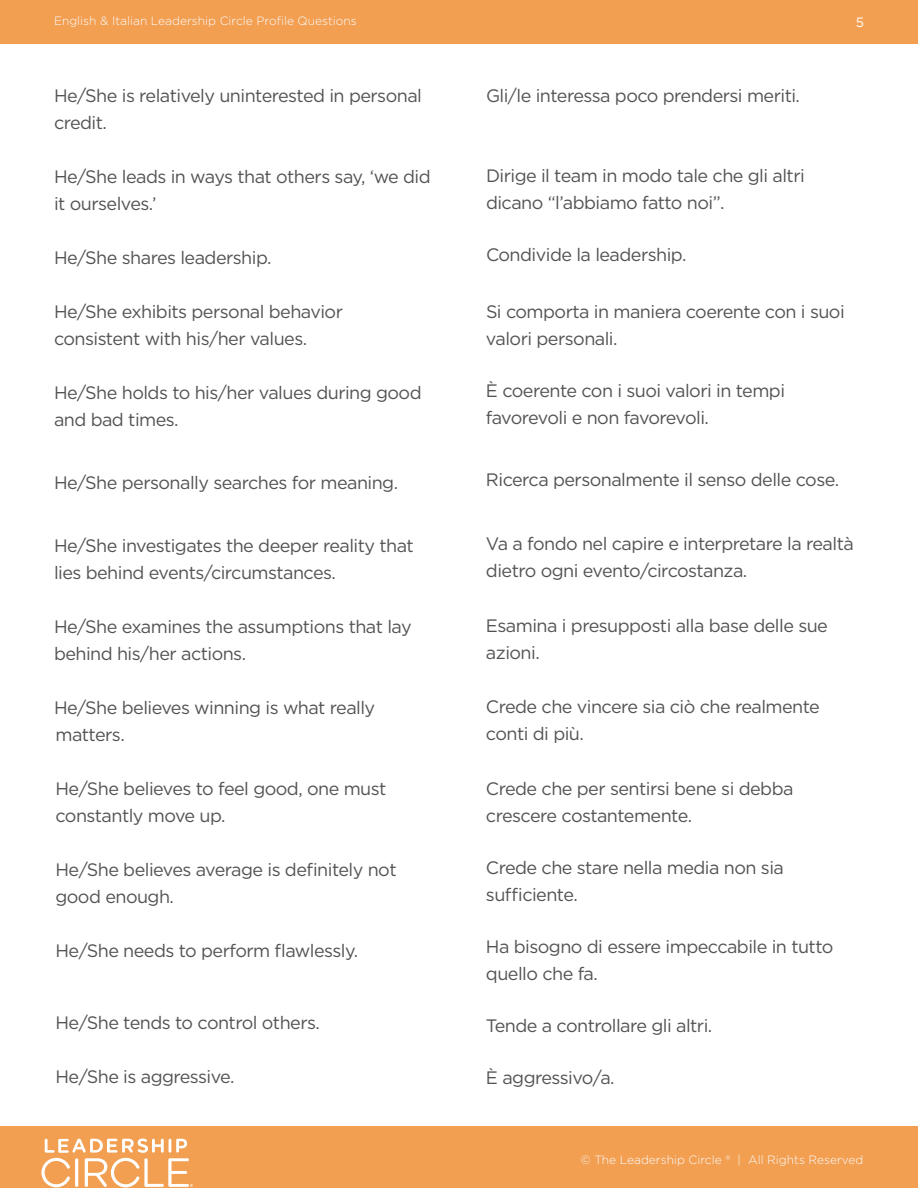
<style>
.page{position:relative;width:918px;height:1188px;background:#fff}
.page>*{position:absolute;margin:0;border:0;box-sizing:border-box;transform-origin:0 0}
.t1{font:18px/27px "Gotham";letter-spacing:-.03em;color:#535353}
.t2{font:13.5px "Gotham";color:#fff}
.t3{font:300 12px "Gotham";color:#fbfdfe}
</style>
<div class="page">
<div style="left:0;top:1126px;width:918px;height:62px;background:#f29f52"></div>
<div style="left:0;top:0;width:918px;height:43px;background:#f29f52"></div>
<svg style="left:41px;top:1138px;width:152px;height:49px"></svg>
<p class="t3" style="left:54px;top:13px;width:304px">English &amp; Italian Leadership Circle Profile Questions</p>
<p class="t2" style="left:856px;top:13px;width:10px">5</p>
<p class="t1" style="left:54px;top:82px;width:369px">He/She is relatively uninterested in personal credit.</p>
<p class="t1" style="left:54px;top:163px;width:378px">He/She leads in ways that others say, ‘we did it ourselves.’</p>
<p class="t1" style="left:54px;top:244px;width:219px">He/She shares leadership.</p>
<p class="t1" style="left:54px;top:298px;width:291px">He/She exhibits personal behavior consistent with his/her values.</p>
<p class="t1" style="left:54px;top:379px;width:369px">He/She holds to his/her values during good and bad times.</p>
<p class="t1" style="left:54px;top:469px;width:346px">He/She personally searches for meaning.</p>
<p class="t1" style="left:54px;top:532px;width:361px">He/She investigates the deeper reality that lies behind events/circumstances.</p>
<p class="t1" style="left:54px;top:613px;width:359px">He/She examines the assumptions that lay behind his/her actions.</p>
<p class="t1" style="left:54px;top:694px;width:323px">He/She believes winning is what really matters.</p>
<p class="t1" style="left:55px;top:775px;width:332px">He/She believes to feel good, one must constantly move up.</p>
<p class="t1" style="left:55px;top:856px;width:343px">He/She believes average is definitely not good enough.</p>
<p class="t1" style="left:55px;top:937px;width:304px">He/She needs to perform flawlessly.</p>
<p class="t1" style="left:55px;top:1009px;width:266px">He/She tends to control others.</p>
<p class="t1" style="left:55px;top:1063px;width:181px">He/She is aggressive.</p>
<p class="t1" style="left:486px;top:82px;width:316px">Gli/le interessa poco prendersi meriti.</p>
<p class="t1" style="left:486px;top:162px;width:320px">Dirige il team in modo tale che gli altri dicano “l’abbiamo fatto noi”.</p>
<p class="t1" style="left:486px;top:241px;width:202px">Condivide la leadership.</p>
<p class="t1" style="left:486px;top:297px;width:360px">Si comporta in maniera coerente con i suoi valori personali.</p>
<p class="t1" style="left:486px;top:376px;width:301px">È coerente con i suoi valori in tempi favorevoli e non favorevoli.</p>
<p class="t1" style="left:486px;top:466px;width:355px">Ricerca personalmente il senso delle cose.</p>
<p class="t1" style="left:486px;top:529px;width:369px">Va a fondo nel capire e interpretare la realtà dietro ogni evento/circostanza.</p>
<p class="t1" style="left:486px;top:611px;width:343px">Esamina i presupposti alla base delle sue azioni.</p>
<p class="t1" style="left:486px;top:693px;width:335px">Crede che vincere sia ciò che realmente conti di più.</p>
<p class="t1" style="left:486px;top:775px;width:309px">Crede che per sentirsi bene si debba crescere costantemente.</p>
<p class="t1" style="left:486px;top:854px;width:299px">Crede che stare nella media non sia sufficiente.</p>
<p class="t1" style="left:486px;top:933px;width:349px">Ha bisogno di essere impeccabile in tutto quello che fa.</p>
<p class="t1" style="left:486px;top:1011px;width:228px">Tende a controllare gli altri.</p>
<p class="t1" style="left:486px;top:1063px;width:130px">È aggressivo/a.</p>
<p class="t3" style="left:581px;top:1152px;width:284px">© The Leadership Circle ® | All Rights Reserved</p>
</div>
